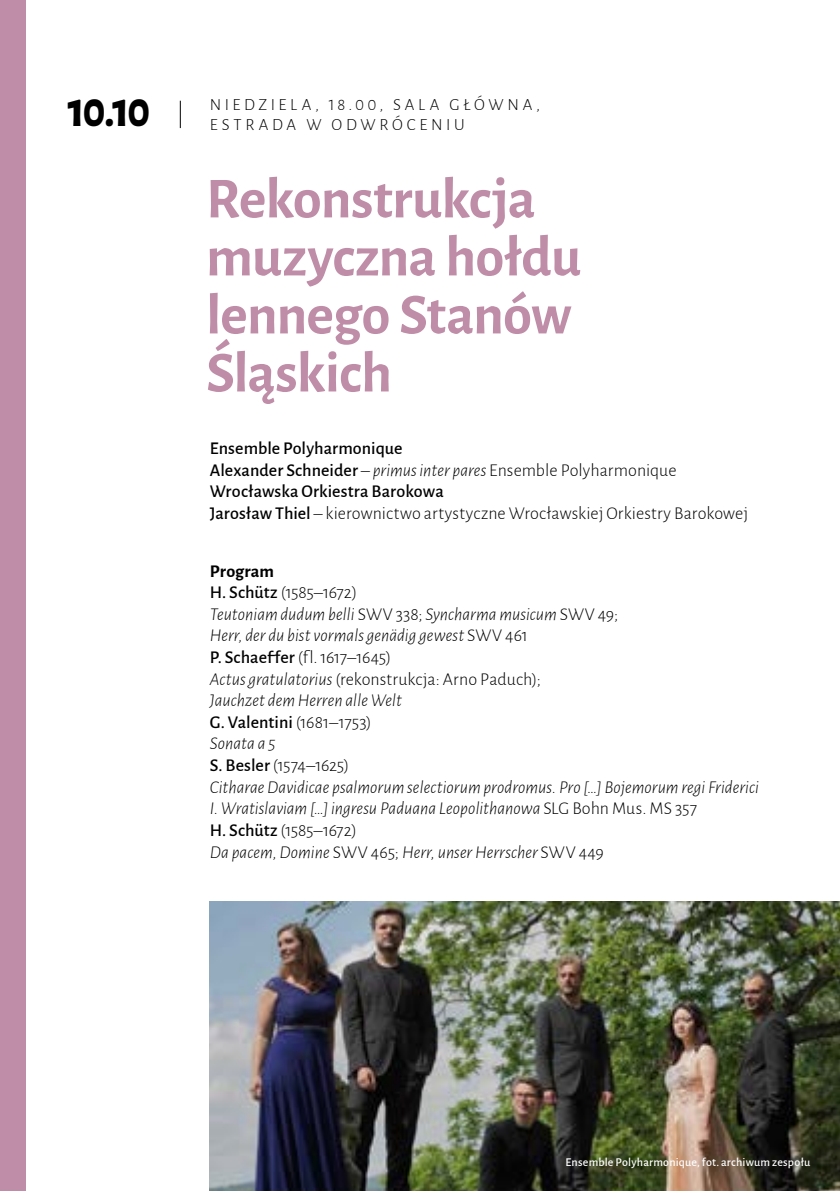
<style>
.page{position:relative;width:840px;height:1191px;background:#fff}
.page>*{position:absolute;margin:0;border:0;box-sizing:border-box;transform-origin:0 0}
.t1{font:700 58px/58px "Alegreya Sans";letter-spacing:-.015em;color:#bf8da7}
.t2{font:800 44px "Alegreya Sans";color:#000}
.t3{font:italic 300 18px/21.6px "Alegreya Sans";color:#000}
.t4{font:500 18px/21.6px "Alegreya Sans";letter-spacing:.005em;color:#000}
.t5{font:300 17px/20.4px "Alegreya Sans";letter-spacing:.215em;color:#000}
.t6{font:500 12px "Alegreya Sans";letter-spacing:.015em;color:#fff}
.s1{font-weight:300}
.s2{font-weight:300;font-style:italic}
.s3{font-weight:700;font-style:normal}
.s4{font-weight:500;font-style:normal}
.s5{font-style:normal}
</style>
<div class="page">
<img style="left:210px;top:901px;width:629px;height:290px">
<svg style="left:180px;top:101px;width:1px;height:27px"></svg>
<div style="left:0;top:0;width:26px;height:1191px;background:#bf8da7"></div>
<h2 class="t2" style="left:68px;top:78px;width:84px">10.10</h2>
<p class="t5" style="left:210px;top:93px;width:331px">NIEDZIELA, 18.00, SALA GŁÓWNA,<br>ESTRADA W ODWRÓCENIU</p>
<h1 class="t1" style="left:206px;top:165px;width:376px">Rekonstrukcja muzyczna hołdu lennego Stanów<br>Śląskich</h1>
<p class="t4" style="left:210px;top:436px;width:539px">Ensemble Polyharmonique<br>Alexander Schneider <span class="s1">–</span> <span class="s2">primus inter pares</span> <span class="s1">Ensemble Polyharmonique </span>Wrocławska Orkiestra Barokowa<br>Jarosław Thiel <span class="s1">– kierownictwo artystyczne Wrocławskiej Orkiestry Barokowej</span></p>
<p class="t3" style="left:210px;top:559px;width:550px"><span class="s3">Program<br></span><span class="s4">H. Schütz</span> <span class="s5">(1585–1672)<br></span>Teutoniam dudum belli <span class="s5">SWV 338;</span> Syncharma musicum <span class="s5">SWV 49;<br></span>Herr, der du bist vormals genädig gewest <span class="s5">SWV 461<br></span><span class="s4">P. Schaeffer</span> <span class="s5">(fl. 1617–1645)<br></span>Actus gratulatorius <span class="s5">(rekonstrukcja: Arno Paduch);<br></span>Jauchzet dem Herren alle Welt<br><span class="s4">G. Valentini</span> <span class="s5">(1681–1753)<br></span>Sonata a 5<br><span class="s4">S. Besler</span> <span class="s5">(1574–1625)<br></span>Citharae Davidicae psalmorum selectiorum prodromus. Pro […] Bojemorum regi Friderici I. Wratislaviam […] ingresu Paduana Leopolithanowa <span class="s5">SLG Bohn Mus. MS 357<br></span><span class="s4">H. Schütz</span> <span class="s5">(1585–1672)<br></span>Da pacem, Domine <span class="s5">SWV 465;</span> Herr, unser Herrscher <span class="s5">SWV 449</span></p>
<p class="t6" style="left:565px;top:1153px;width:246px">Ensemble Polyharmonique, fot. archiwum zespołu</p>
</div>
